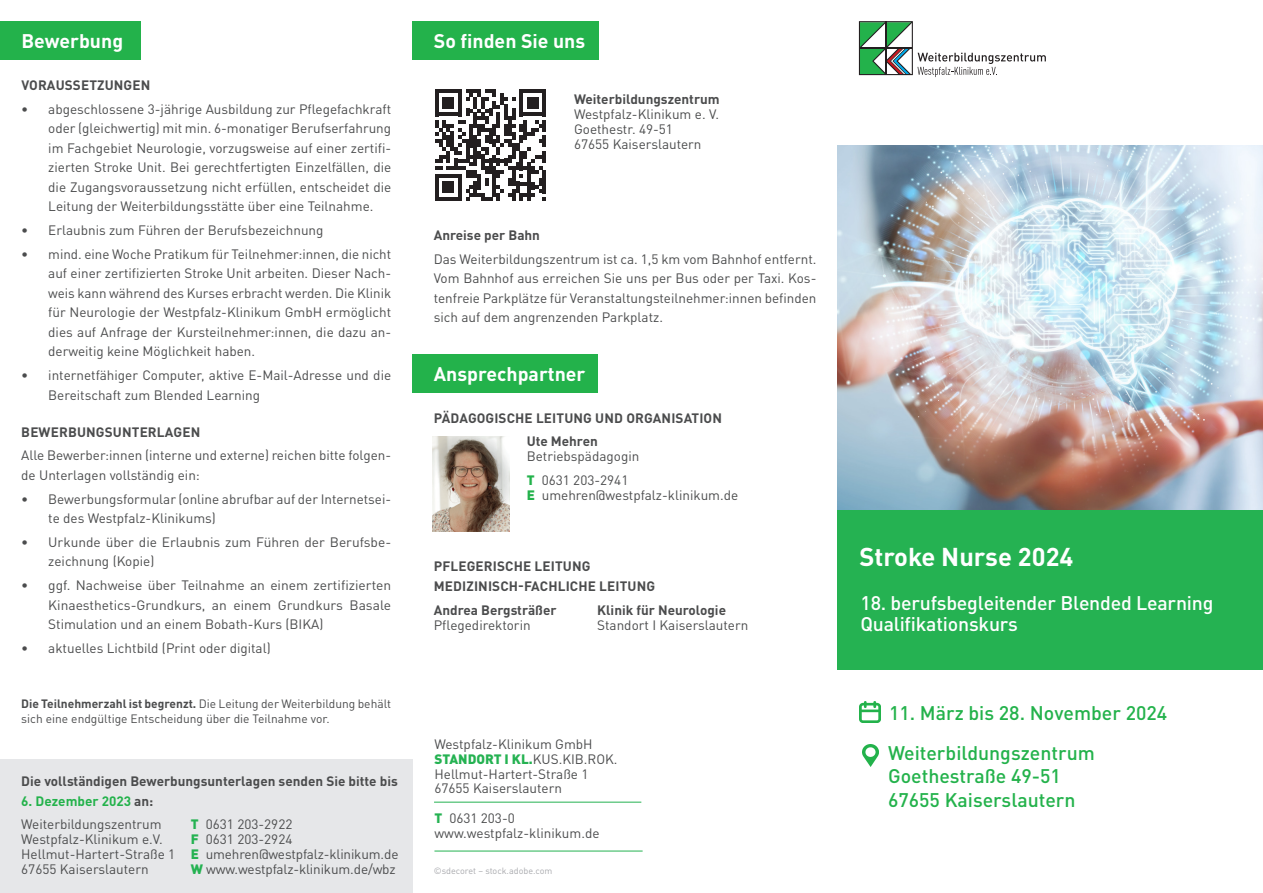
<style>
.page{position:relative;width:1263px;height:893px;background:#fff}
.page>*{position:absolute;margin:0;border:0;box-sizing:border-box;transform-origin:0 0}
.t1{font:700 25.5px "DINOT";color:#fff}
.t2{font:500 19.5px/40px "DINOT";color:#23b24b}
.t3{font:500 19.5px/21.6px "DINOT";letter-spacing:-.01em;color:#fff}
.t4{font:700 19.5px "DINOT";color:#fff}
.t5{font:13.5px/19.5px "DINOT";color:#4b4c4d}
.t6{font:700 13.5px/23.7px "DINOT";color:#4b4c4d}
.t7{font:12px/15px "DINOT";color:#4b4c4d}
.t8{font:9px "DINOT";color:#a8a9ad}
.s1{font-weight:700}
.s2{font-weight:700;color:#23b24b}
.s3{font-weight:900;color:#25b252}
.s4{font-weight:900;color:#23b24b}
</style>
<div class="page">
<div style="left:0;top:21px;width:140px;height:39px;background:#23b24b"></div>
<div style="left:0;top:759px;width:412px;height:134px;background:#e6e7e9"></div>
<div style="left:412px;top:21px;width:186px;height:39px;background:#23b24b"></div>
<div style="left:412px;top:354px;width:186px;height:39px;background:#23b24b"></div>
<svg style="left:435px;top:89px;width:111px;height:112px"></svg>
<hr style="left:434px;top:851px;width:209px;height:1px;background:#25b252">
<hr style="left:434px;top:802px;width:207px;height:1px;background:#25b252">
<img style="left:433px;top:436px;width:77px;height:95px">
<img style="left:838px;top:145px;width:425px;height:365px">
<div style="left:838px;top:510px;width:425px;height:160px;background:#25b252"></div>
<svg style="left:859px;top:21px;width:187px;height:56px"></svg>
<img style="left:863px;top:745px;width:15px;height:21px">
<img style="left:860px;top:701px;width:20px;height:22px">
<h2 class="t4" style="left:21px;top:28px;width:103px">Bewerbung</h2>
<p class="t6" style="left:21px;top:73px;width:131px">VORAUSSETZUNGEN</p>
<p class="t5" style="left:48px;top:99px;width:344px;text-align:justify;text-indent:-27px">• abgeschlossene 3-jährige Ausbildung zur Pflegefachkraft oder (gleichwertig) mit min. 6-monatiger Berufserfahrung im Fachgebiet Neurologie, vorzugsweise auf einer zertifi&shy;zierten Stroke Unit. Bei gerechtfertigten Einzelfällen, die die Zugangsvoraussetzung nicht erfüllen, entscheidet die Leitung der Weiterbildungsstätte über eine Teilnahme.</p>
<p class="t5" style="left:21px;top:220px;width:304px">• Erlaubnis zum Führen der Berufsbezeichnung</p>
<p class="t5" style="left:48px;top:244px;width:344px;text-align:justify;text-indent:-27px">• mind. eine Woche Pratikum für Teilnehmer:innen, die nicht auf einer zertifizierten Stroke Unit arbeiten. Dieser Nach&shy;weis kann während des Kurses erbracht werden. Die Klinik für Neurologie der Westpfalz-Klinikum GmbH ermöglicht dies auf Anfrage der Kursteilnehmer:innen, die dazu an&shy;derweitig keine Möglichkeit haben.</p>
<p class="t5" style="left:48px;top:365px;width:344px;text-indent:-27px">• internetfähiger Computer, aktive E-Mail-Adresse und die<br>Bereitschaft zum Blended Learning</p>
<p class="t6" style="left:21px;top:420px;width:180px">BEWERBUNGSUNTERLAGEN</p>
<p class="t5" style="left:21px;top:446px;width:371px">Alle Bewerber:innen (interne und externe) reichen bitte folgen&shy;de Unterlagen vollständig ein:</p>
<p class="t5" style="left:48px;top:489px;width:344px;text-indent:-27px">• Bewerbungsformular (online abrufbar auf der Internetsei&shy;te des Westpfalz-Klinikums)</p>
<p class="t5" style="left:48px;top:532px;width:344px;text-indent:-27px">• Urkunde über die Erlaubnis zum Führen der Berufsbe&shy;zeichnung (Kopie)</p>
<p class="t5" style="left:48px;top:575px;width:344px;text-align:justify;text-indent:-27px">• ggf. Nachweise über Teilnahme an einem zertifizierten Kinaesthetics-Grundkurs, an einem Grundkurs Basale Stimulation und an einem Bobath-Kurs (BIKA)</p>
<p class="t5" style="left:21px;top:638px;width:251px">• aktuelles Lichtbild (Print oder digital)</p>
<p class="t7" style="left:21px;top:696px;width:371px"><span class="s1">Die Teilnehmerzahl ist begrenzt.</span> Die Leitung der Weiterbildung behält sich eine endgültige Entscheidung über die Teilnahme vor.</p>
<p class="t6" style="left:21px;top:769px;width:378px">Die vollständigen Bewerbungsunterlagen senden Sie bitte bis</p>
<p class="t5" style="left:21px;top:789px;width:142px;line-height:23.7px"><span class="s2">6. Dezember 2023</span> <span class="s1">an:<br></span>Weiterbildungszentrum</p>
<p class="t5" style="left:191px;top:814px;width:103px"><span class="s3">T</span> 0631 203-2922</p>
<p class="t5" style="left:21px;top:832px;width:379px;line-height:15px;text-indent:170px"><span class="s3">F</span> 0631 203-2924<br>Hellmut-Hartert-Straße 1 <span class="s3">E</span> umehren@westpfalz-klinikum.de<br>67655 Kaiserslautern</p>
<p class="t5" style="left:21px;top:829px;width:143px">Westpfalz-Klinikum e.V.</p>
<p class="t5" style="left:191px;top:859px;width:206px"><span class="s3">W</span> www.westpfalz-klinikum.de/wbz</p>
<h2 class="t4" style="left:434px;top:28px;width:153px">So finden Sie uns</h2>
<p class="t6" style="left:574px;top:86px;width:147px">Weiterbildungszentrum</p>
<p class="t5" style="left:574px;top:106px;width:146px;line-height:15px">Westpfalz-Klinikum e. V.<br>Goethestr. 49-51<br>67655 Kaiserslautern</p>
<p class="t6" style="left:434px;top:223px;width:108px">Anreise per Bahn</p>
<p class="t5" style="left:434px;top:249px;width:384px;text-align:justify">Das Weiterbildungszentrum ist ca. 1,5 km vom Bahnhof entfernt.<br>Vom Bahnhof aus erreichen Sie uns per Bus oder per Taxi. Kos&shy;tenfreie Parkplätze für Veranstaltungsteilnehmer:innen befinden sich auf dem angrenzenden Parkplatz.</p>
<h2 class="t4" style="left:434px;top:361px;width:153px">Ansprechpartner</h2>
<p class="t6" style="left:527px;top:405px;width:197px;text-indent:-93px">PÄDAGOGISCHE LEITUNG UND ORGANISATION<br>Ute Mehren</p>
<p class="t5" style="left:527px;top:444px;width:114px;line-height:23.7px">Betriebspädagogin<br><span class="s4">T</span> 0631 203-2941</p>
<p class="t5" style="left:527px;top:485px;width:213px"><span class="s4">E</span> umehren@westpfalz-klinikum.de</p>
<p class="t6" style="left:434px;top:556px;width:223px;line-height:19.5px">PFLEGERISCHE LEITUNG<br>MEDIZINISCH-FACHLICHE LEITUNG</p>
<p class="t6" style="left:434px;top:597px;width:124px">Andrea Bergsträßer</p>
<p class="t6" style="left:597px;top:597px;width:130px">Klinik für Neurologie</p>
<p class="t5" style="left:434px;top:615px;width:98px">Pflegedirektorin</p>
<p class="t5" style="left:597px;top:615px;width:153px">Standort I Kaiserslautern</p>
<p class="t5" style="left:434px;top:737px;width:185px;line-height:14.7px">Westpfalz-Klinikum GmbH<br><span class="s3">STANDORT I KL.</span>KUS.KIB.ROK.<br>Hellmut-Hartert-Straße 1<br>67655 Kaiserslautern</p>
<p class="t5" style="left:434px;top:810px;width:167px;line-height:14.7px"><span class="s3">T</span> 0631 203-0 www.westpfalz-klinikum.de</p>
<p class="t8" style="left:434px;top:865px;width:120px">©sdecoret – stock.adobe.com</p>
<h1 class="t1" style="left:859px;top:540px;width:215px">Stroke Nurse 2024</h1>
<h2 class="t3" style="left:860px;top:591px;width:354px">18. berufsbegleitender Blended Learning<br>Qualifikationskurs</h2>
<h2 class="t2" style="left:888px;top:692px;width:281px">11. März bis 28. November 2024<br>Weiterbildungszentrum</h2>
<h2 class="t2" style="left:888px;top:764px;width:189px;line-height:23.4px">Goethestraße 49-51<br>67655 Kaiserslautern</h2>
</div>
